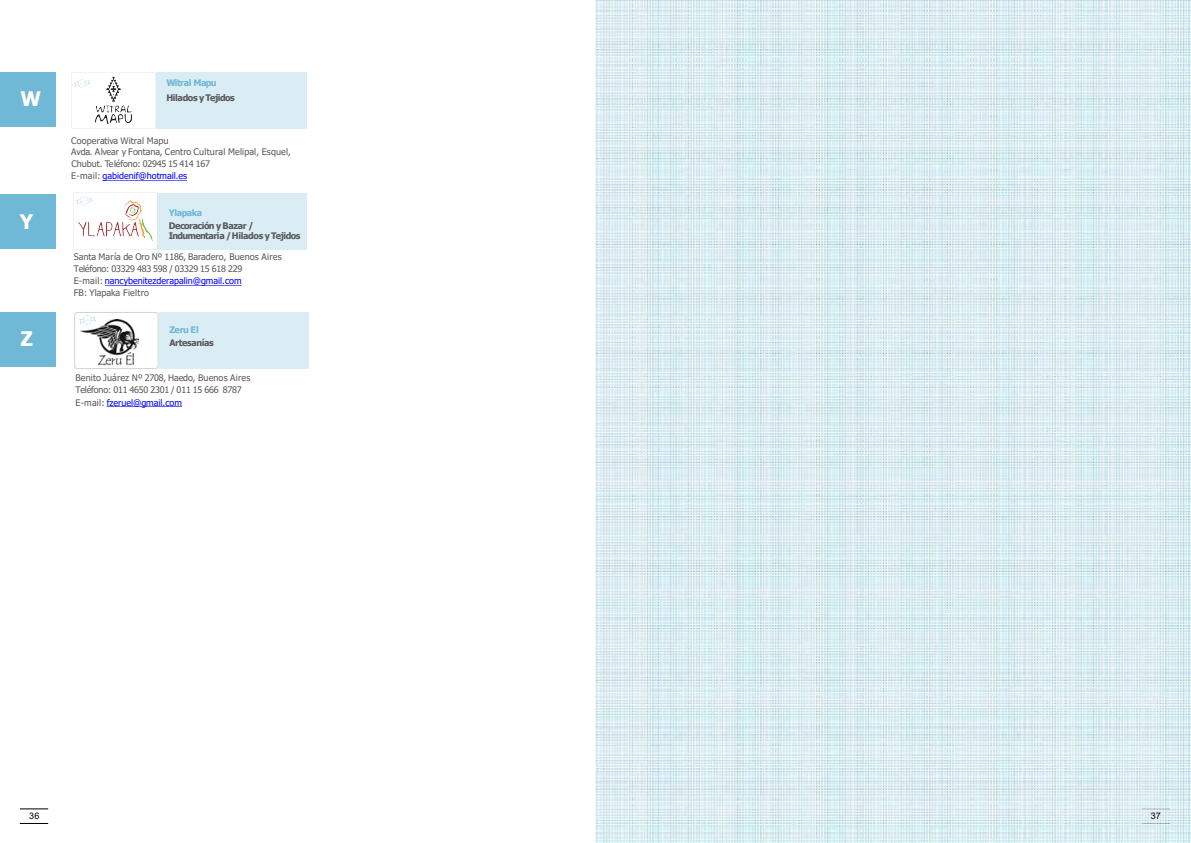
<style>
.page{position:relative;width:1191px;height:843px;background:#fff}
.page>*{position:absolute;margin:0;border:0;box-sizing:border-box;transform-origin:0 0}
.t1{font:700 20px "Tahoma";color:#fff}
.t2{font:9px/12px "Tahoma";letter-spacing:-.005em;color:#58595b}
.t3{font:9px/12px "Tahoma";color:#00f}
.t4{font:700 9px/13.1px "Tahoma";letter-spacing:-.045em;color:#58595b}
.t5{font:9px/12px "Tahoma";letter-spacing:-.025em;color:#58595b}
.t6{font:700 9px "Tahoma";letter-spacing:-.055em;color:#6fb8d6}
.t7{font:9px "Arial";color:#000}
.s1{color:#6fb8d6}
.s2{color:#58595b}
</style>
<div class="page">
<svg style="left:20px;top:808px;width:28px;height:1px"></svg>
<svg style="left:74px;top:312px;width:85px;height:57px"></svg>
<img style="left:79px;top:316px;width:16px;height:8px">
<div style="left:159px;top:312px;width:150px;height:56px;background:#daecf4"></div>
<svg style="left:107px;top:406px;width:75px;height:1px"></svg>
<img style="left:71px;top:72px;width:84px;height:57px">
<div style="left:156px;top:72px;width:151px;height:56px;background:#daecf4"></div>
<svg style="left:103px;top:180px;width:84px;height:1px"></svg>
<div style="left:157px;top:193px;width:150px;height:56px;background:#daecf4"></div>
<svg style="left:105px;top:285px;width:137px;height:1px"></svg>
<img style="left:73px;top:193px;width:80px;height:56px">
<div style="left:0;top:72px;width:56px;height:54px;background:#6fb8d6"></div>
<div style="left:0;top:194px;width:55px;height:55px;background:#6fb8d6"></div>
<div style="left:0;top:312px;width:56px;height:54px;background:#6fb8d6"></div>
<img style="left:596px;top:0;width:595px;height:842px">
<p class="t1" style="left:21px;top:85px;width:22px">W</p>
<p class="t1" style="left:20px;top:207px;width:15px">Y</p>
<p class="t1" style="left:21px;top:325px;width:14px">Z</p>
<p class="t4" style="left:166px;top:76px;width:70px;line-height:15.1px"><span class="s1">Witral Mapu<br></span>Hilados y Tejidos</p>
<p class="t2" style="left:71px;top:135px;width:99px">Cooperativa Witral Mapu</p>
<p class="t2" style="left:71px;top:146px;width:221px">Avda. Alvear y Fontana, Centro Cultural Melipal, Esquel,<br>Chubut. Teléfono: 02945 15 414 167</p>
<p class="t3" style="left:71px;top:171px;width:117px"><span class="s2">E-mail:</span> gabidenif@hotmail.es</p>
<p class="t6" style="left:169px;top:206px;width:35px">Ylapaka</p>
<p class="t4" style="left:169px;top:221px;width:133px;line-height:10px">Decoración y Bazar /<br>Indumentaria /Hilados y Tejidos</p>
<p class="t2" style="left:74px;top:251px;width:210px">Santa María de Oro Nº 1186, Baradero, Buenos Aires<br>Teléfono: 03329 483 598 / 03329 15 618 229</p>
<p class="t3" style="left:74px;top:275px;width:170px"><span class="s2">E-mail:</span> nancybenitezderapalin@gmail.com<br><span class="s2">FB: Ylapaka Fieltro</span></p>
<p class="t4" style="left:169px;top:323px;width:46px"><span class="s1">Zeru El<br></span>Artesanías</p>
<p class="t5" style="left:76px;top:371px;width:177px">Benito Juárez Nº 2708, Haedo, Buenos Aires<br>Teléfono: 011 4650 2301 / 011 15 666 8787</p>
<p class="t3" style="left:76px;top:396px;width:108px"><span class="s2">E-mail:</span> fzeruel@gmail.com</p>
<p class="t7" style="left:29px;top:808px;width:12px">36</p>
<p class="t7" style="left:1151px;top:808px;width:12px">37</p>
</div>
